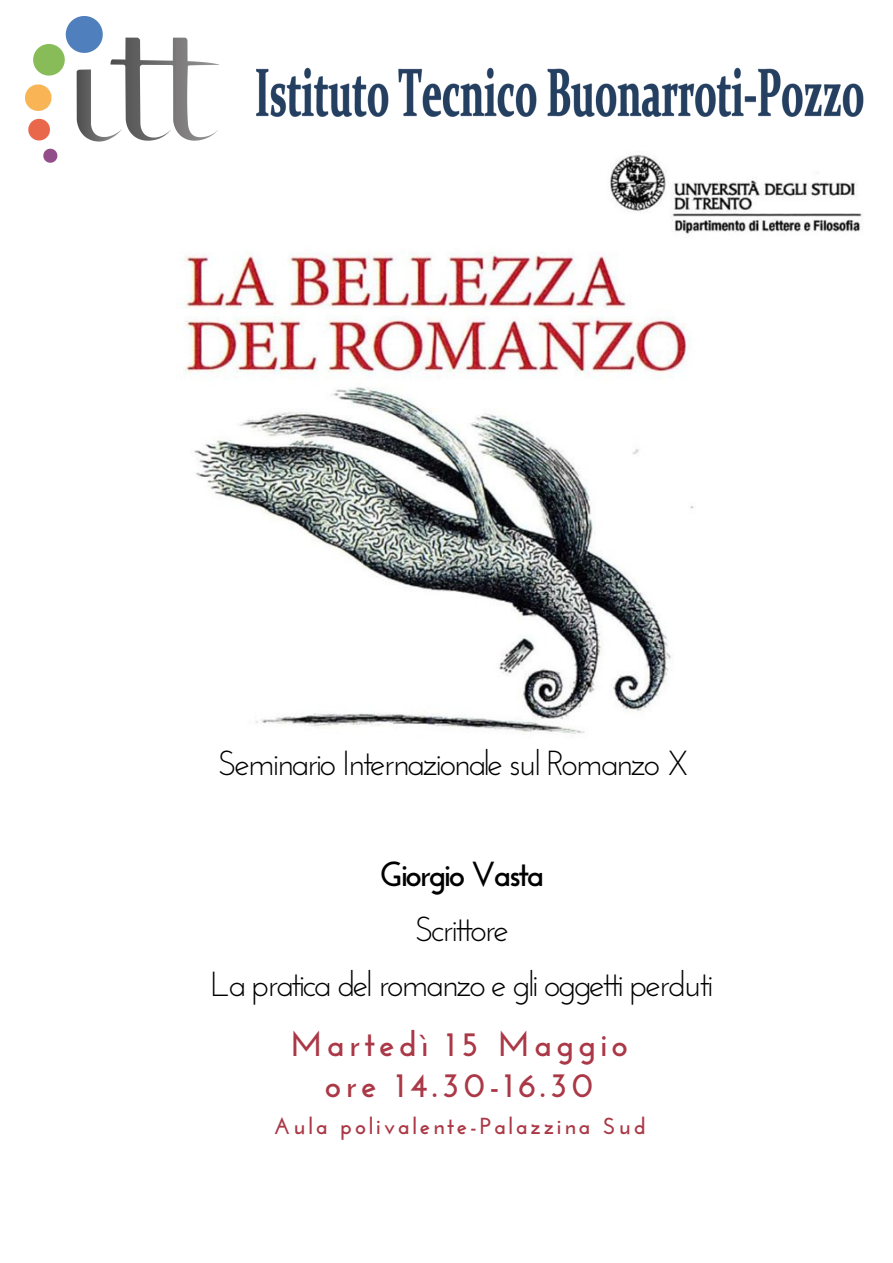
<style>
.page{position:relative;width:893px;height:1263px;background:#fff}
.page>*{position:absolute;margin:0;border:0;box-sizing:border-box;transform-origin:0 0}
.t1{font:34.72px/55.1px "Josefin Sans";letter-spacing:-.07em;color:#000;text-align:center}
.t2{font:700 34.72px/40.5px "Josefin Sans";letter-spacing:.12em;color:#aa3846;text-align:center}
.t3{font:700 34.72px "Josefin Sans";letter-spacing:-.07em;color:#000}
.t4{font:700 23.17px "Josefin Sans";letter-spacing:.12em;color:#aa3846}
</style>
<div class="page">
<img style="left:26px;top:17px;width:194px;height:146px">
<img style="left:256px;top:67px;width:608px;height:50px">
<img style="left:183px;top:252px;width:511px;height:482px">
<img style="left:610px;top:155px;width:253px;height:79px">
<p class="t1" style="left:218px;top:739px;width:474px">Seminario Internazionale sul Romanzo X</p>
<p class="t3" style="left:379px;top:860px;width:166px">Giorgio Vasta</p>
<p class="t1" style="left:210px;top:905px;width:505px">Scrittore<br>La pratica del romanzo e gli oggetti perduti</p>
<p class="t2" style="left:290px;top:1027px;width:339px">Martedì 15 Maggio ore 14.30-16.30</p>
<p class="t4" style="left:274px;top:1117px;width:374px">Aula polivalente-Palazzina Sud</p>
</div>
